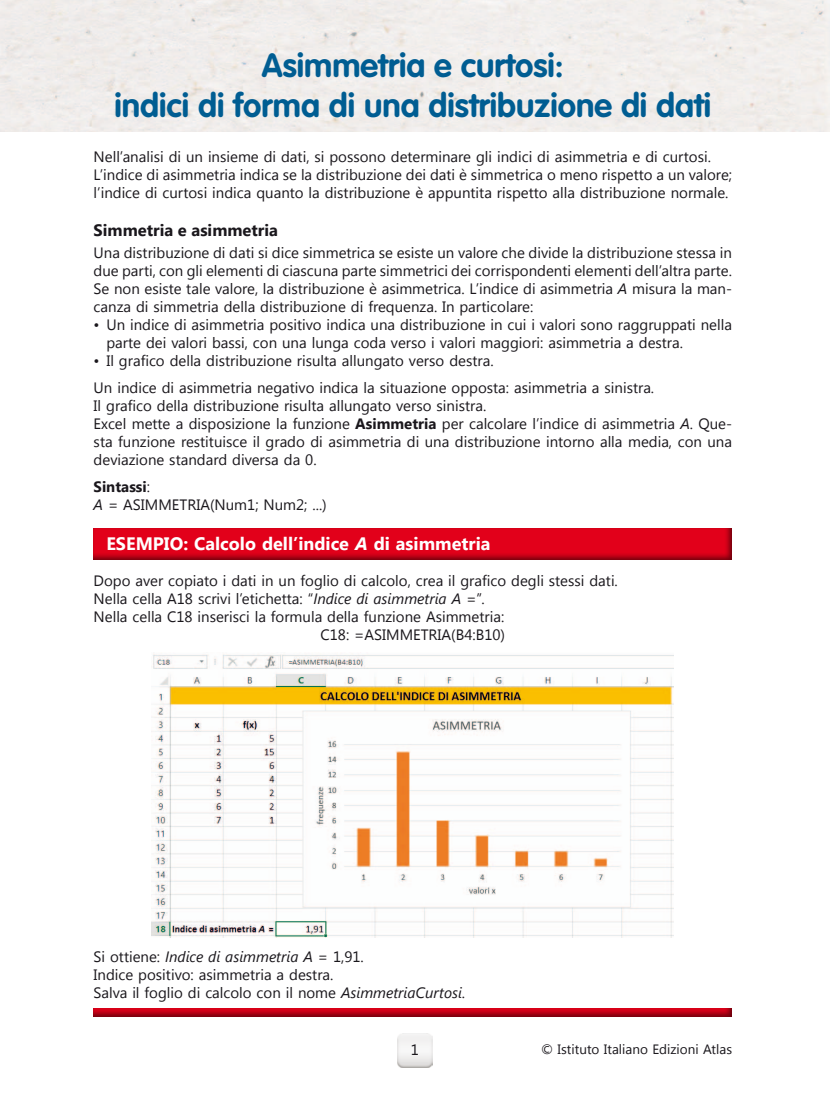
<style>
.page{position:relative;width:830px;height:1106px;background:#fff}
.page>*{position:absolute;margin:0;border:0;box-sizing:border-box;transform-origin:0 0}
.Titolo{font:700 33px "VAG Rounded";color:#005d92}
.corpo_testo{font:700 18px "Segoe UI";color:#fff}
.Titolino{font:700 16.5px "Segoe UI";color:#1a171c}
.corpo_testo-2{font:15px/18px "Segoe UI";color:#1a171c}
.rientro2{font:15px/18px "Segoe UI";color:#1a171c}
.corpo_testo-3{font:italic 15px "Segoe UI";color:#1a171c}
.corpo_testo-4{font:700 15px "Segoe UI";color:#1a171c}
.corpo_testo-5{font:13.5px "Segoe UI";color:#1a171c}
.s1{font-style:italic}
.s2{font-weight:700}
.s3{font-weight:400}
.s4{font-style:normal}
</style>
<div class="page">
<img style="left:398px;top:1033px;width:34px;height:34px">
<div style="left:92px;top:526px;width:640px;height:34px;background:#1a171c;opacity:.6"></div>
<img style="left:151px;top:654px;width:522px;height:284px">
<div style="left:92px;top:1006px;width:640px;height:11px;background:#1a171c;opacity:.6"></div>
<p class="Titolo" style="left:262px;top:46px;width:303px">Asimmetria e curtosi:</p>
<p class="Titolo" style="left:114px;top:85px;width:597px">indici di forma di una distribuzione di dati</p>
<p class="corpo_testo-2" style="left:94px;top:147px;width:618px">Nell’analisi di un insieme di dati, si possono determinare gli indici di asimmetria e di curtosi.</p>
<p class="corpo_testo-2" style="left:94px;top:165px;width:639px">L’indice di asimmetria indica se la distribuzione dei dati è simmetrica o meno rispetto a un valore; l’indice di curtosi indica quanto la distribuzione è appuntita rispetto alla distribuzione normale.</p>
<p class="Titolino" style="left:94px;top:218px;width:186px">Simmetria e asimmetria</p>
<p class="corpo_testo-2" style="left:94px;top:243px;width:639px">Una distribuzione di dati si dice simmetrica se esiste un valore che divide la distribuzione stessa in due parti, con gli elementi di ciascuna parte simmetrici dei corrispondenti elementi dell’altra parte.</p>
<p class="corpo_testo-2" style="left:94px;top:279px;width:639px">Se non esiste tale valore, la distribuzione è asimmetrica. L’indice di asimmetria <span class="s1">A</span> misura la man&shy;canza di simmetria della distribuzione di frequenza. In particolare:</p>
<p class="rientro2" style="left:106px;top:315px;width:626px;text-indent:-13px">• Un indice di asimmetria positivo indica una distribuzione in cui i valori sono raggruppati nella parte dei valori bassi, con una lunga coda verso i valori maggiori: asimmetria a destra.</p>
<p class="rientro2" style="left:94px;top:351px;width:401px">• Il grafico della distribuzione risulta allungato verso destra.</p>
<p class="corpo_testo-2" style="left:94px;top:378px;width:562px">Un indice di asimmetria negativo indica la situazione opposta: asimmetria a sinistra.</p>
<p class="corpo_testo-2" style="left:94px;top:396px;width:394px">Il grafico della distribuzione risulta allungato verso sinistra.</p>
<p class="corpo_testo-2" style="left:94px;top:414px;width:639px;text-align:justify">Excel mette a disposizione la funzione <span class="s2">Asimmetria</span> per calcolare l’indice di asimmetria <span class="s1">A</span>. Que&shy;sta funzione restituisce il grado di asimmetria di una distribuzione intorno alla media, con una deviazione standard diversa da 0.</p>
<p class="corpo_testo-4" style="left:94px;top:476px;width:58px">Sintassi<span class="s3">:</span></p>
<p class="corpo_testo-2" style="left:94px;top:495px;width:234px"><span class="s1">A</span> = ASIMMETRIA(Num1; Num2; ...)</p>
<p class="corpo_testo" style="left:106px;top:530px;width:385px">ESEMPIO: Calcolo dell’indice <span class="s1">A</span> di asimmetria</p>
<p class="corpo_testo-2" style="left:94px;top:571px;width:525px">Dopo aver copiato i dati in un foglio di calcolo, crea il grafico degli stessi dati.</p>
<p class="corpo_testo-2" style="left:94px;top:589px;width:392px">Nella cella A18 scrivi l’etichetta: “<span class="s1">Indice di asimmetria A =</span>”.</p>
<p class="corpo_testo-2" style="left:94px;top:607px;width:412px">Nella cella C18 inserisci la formula della funzione Asimmetria:</p>
<p class="corpo_testo-2" style="left:320px;top:625px;width:186px">C18: =ASIMMETRIA(B4:B10)</p>
<p class="corpo_testo-3" style="left:94px;top:945px;width:271px"><span class="s4">Si ottiene:</span> Indice di asimmetria A <span class="s4">= 1,91.</span></p>
<p class="corpo_testo-2" style="left:94px;top:964px;width:241px">Indice positivo: asimmetria a destra.</p>
<p class="corpo_testo-2" style="left:94px;top:982px;width:373px">Salva il foglio di calcolo con il nome <span class="s1">AsimmetriaCurtosi</span>.</p>
<p class="corpo_testo-2" style="left:411px;top:1040px;width:10px">1</p>
<p class="corpo_testo-5" style="left:541px;top:1040px;width:192px">© Istituto Italiano Edizioni Atlas</p>
</div>
